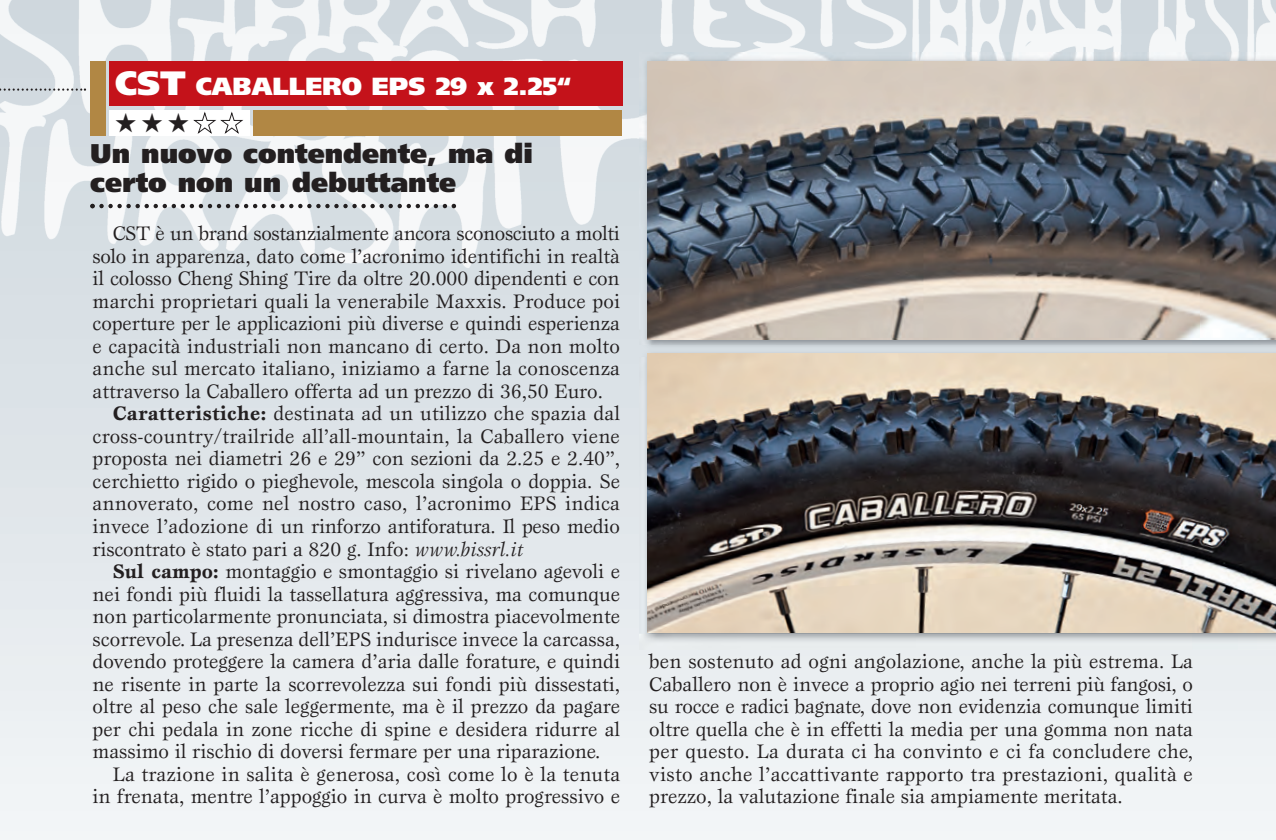
<style>
.page{position:relative;width:1276px;height:840px;background:#fff}
.page>*{position:absolute;margin:0;border:0;box-sizing:border-box;transform-origin:0 0}
.t1{font:900 27px/29.2px "Frutiger LT";color:#231f20}
.t2{font:27px "Zapf Dingbats";color:#231f20}
.t3{font:900 24.75px "Frutiger LT";color:#fff}
.t4{font:20.25px/22.5px "Esprit";color:#231f20;text-align:justify}
.t5{font:20.25px "Esprit";letter-spacing:-.02em;color:#231f20}
.s1{font-size:33.75px}
.s2{color:#fff}
.s3{font-weight:700}
.s4{font-style:italic}
</style>
<div class="page">
<img style="left:0;top:0;width:1276px;height:839px">
<svg style="left:0;top:88px;width:86px;height:3px"></svg>
<img style="left:639px;top:53px;width:637px;height:596px">
<img style="left:647px;top:61px;width:629px;height:278px">
<img style="left:639px;top:345px;width:1px;height:304px">
<img style="left:647px;top:354px;width:629px;height:278px">
<svg style="left:90px;top:204px;width:366px;height:4px"></svg>
<div style="left:109px;top:61px;width:513px;height:44px;background:#c4121a"></div>
<div style="left:253px;top:110px;width:369px;height:26px;background:#b18744"></div>
<div style="left:90px;top:61px;width:16px;height:75px;background:#b18744"></div>
<div style="left:109px;top:110px;width:141px;height:26px;background:#fff"></div>
<p class="t3" style="left:115px;top:76px;width:457px"><span class="s1">CST</span> CABALLERO EPS 29 x 2.25“</p>
<h1 class="t2" style="left:115px;top:107px;width:129px">★★★<span class="s2">★★</span></h1>
<h1 class="t1" style="left:90px;top:141px;width:444px">Un nuovo contendente, ma di certo non un debuttante</h1>
<p class="t5" style="left:113px;top:226px;width:508px">CST è un brand sostanzialmente ancora sconosciuto a molti</p>
<p class="t4" style="left:93px;top:246px;width:529px">solo in apparenza, dato come l’acronimo identifichi in realtà</p>
<p class="t4" style="left:93px;top:269px;width:528px">il colosso Cheng Shing Tire da oltre 20.000 dipendenti e con</p>
<p class="t4" style="left:93px;top:291px;width:529px">marchi proprietari quali la venerabile Maxxis. Produce poi</p>
<p class="t4" style="left:93px;top:314px;width:528px">coperture per le applicazioni più diverse e quindi esperienza</p>
<p class="t4" style="left:93px;top:336px;width:529px">e capacità industriali non mancano di certo. Da non molto</p>
<p class="t4" style="left:93px;top:359px;width:529px">anche sul mercato italiano, iniziamo a farne la conoscenza</p>
<p class="t4" style="left:93px;top:381px;width:512px">attraverso la Caballero offerta ad un prezzo di 36,50 Euro.</p>
<p class="t4" style="left:113px;top:404px;width:509px"><span class="s3">Caratteristiche:</span> destinata ad un utilizzo che spazia dal</p>
<p class="t4" style="left:93px;top:426px;width:529px">cross-country/trailride all’all-mountain, la Caballero viene</p>
<p class="t4" style="left:93px;top:449px;width:529px">proposta nei diametri 26 e 29” con sezioni da 2.25 e 2.40”,</p>
<p class="t4" style="left:93px;top:471px;width:529px">cerchietto rigido o pieghevole, mescola singola o doppia. Se</p>
<p class="t4" style="left:93px;top:494px;width:529px">annoverato, come nel nostro caso, l’acronimo EPS indica</p>
<p class="t4" style="left:93px;top:516px;width:529px">invece l’adozione di un rinforzo antiforatura. Il peso medio</p>
<p class="t4" style="left:93px;top:539px;width:432px">riscontrato è stato pari a 820 g. Info: <span class="s4">www.bissrl.it</span></p>
<p class="t4" style="left:113px;top:561px;width:509px"><span class="s3">Sul campo:</span> montaggio e smontaggio si rivelano agevoli e</p>
<p class="t4" style="left:93px;top:584px;width:529px">nei fondi più fluidi la tassellatura aggressiva, ma comunque</p>
<p class="t4" style="left:93px;top:606px;width:529px">non particolarmente pronunciata, si dimostra piacevolmente</p>
<p class="t4" style="left:93px;top:629px;width:529px">scorrevole. La presenza dell’EPS indurisce invece la carcassa,</p>
<p class="t4" style="left:93px;top:651px;width:529px">dovendo proteggere la camera d’aria dalle forature, e quindi</p>
<p class="t4" style="left:93px;top:674px;width:529px">ne risente in parte la scorrevolezza sui fondi più dissestati,</p>
<p class="t4" style="left:93px;top:696px;width:529px">oltre al peso che sale leggermente, ma è il prezzo da pagare</p>
<p class="t4" style="left:93px;top:719px;width:529px">per chi pedala in zone ricche di spine e desidera ridurre al</p>
<p class="t4" style="left:93px;top:741px;width:509px">massimo il rischio di doversi fermare per una riparazione.</p>
<p class="t4" style="left:113px;top:764px;width:509px">La trazione in salita è generosa, così come lo è la tenuta</p>
<p class="t4" style="left:93px;top:786px;width:529px">in frenata, mentre l’appoggio in curva è molto progressivo e</p>
<p class="t4" style="left:649px;top:651px;width:545px">ben sostenuto ad ogni angolazione, anche la più estrema. La Caballero non è invece a proprio agio nei terreni più fangosi, o su rocce e radici bagnate, dove non evidenzia comunque limiti oltre quella che è in effetti la media per una gomma non nata per questo. La durata ci ha convinto e ci fa concludere che, visto anche l’accattivante rapporto tra prestazioni, qualità e prezzo, la valutazione finale sia ampiamente meritata.</p>
</div>
